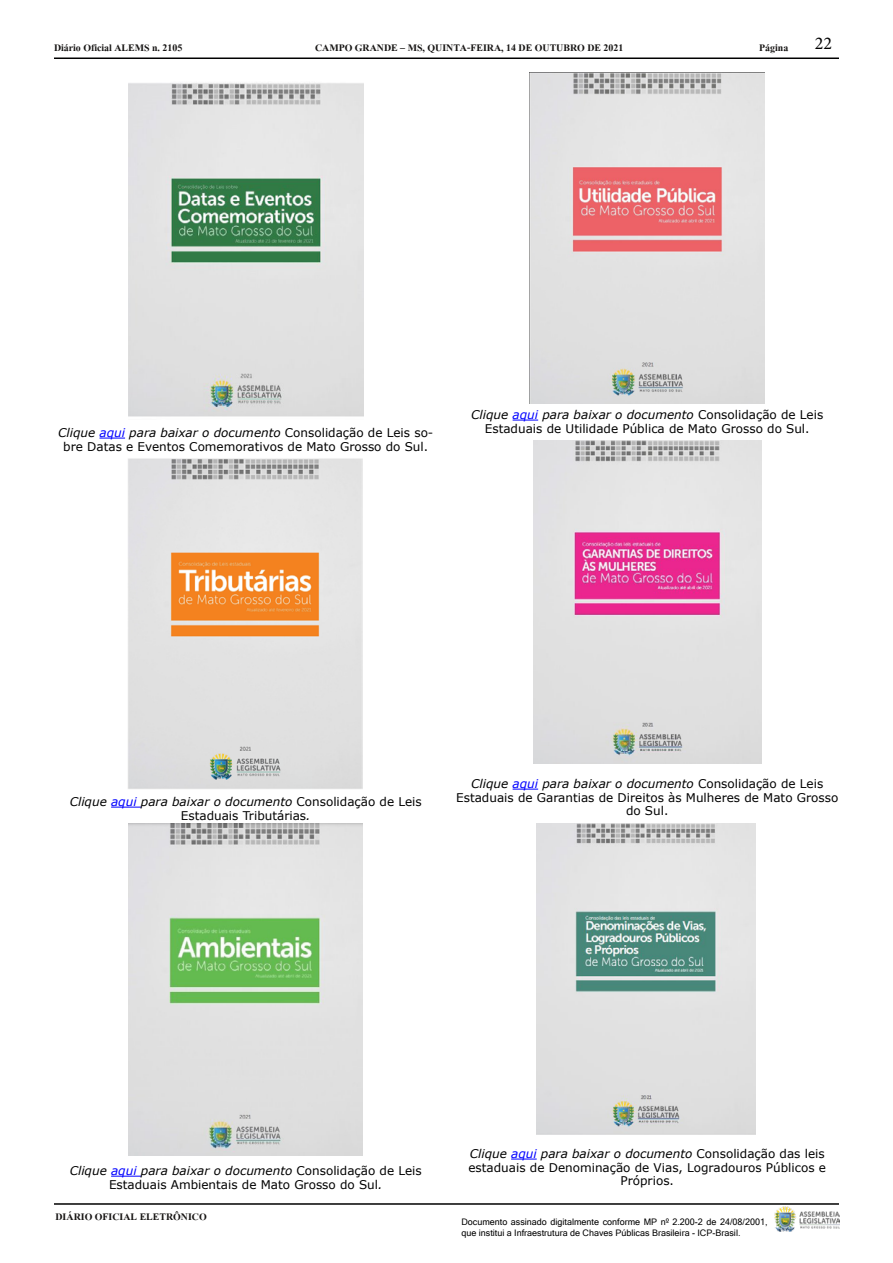
<style>
.page{position:relative;width:893px;height:1263px;background:#fff}
.page>*{position:absolute;margin:0;border:0;box-sizing:border-box;transform-origin:0 0}
.t1{font:18px "Minion Pro";color:#000}
.t2{font:700 15px "Angsana New";color:#161413}
.t3{font:12px/13.5px "Verdana";color:#000;text-align:center}
.t4{font:9px/10.8px "Microsoft Sans Serif";color:#000}
.s1{font-style:italic}
.s2{font-style:italic;color:#00f}
</style>
<div class="page">
<hr style="left:54px;top:58px;width:785px;height:1px;background:#000">
<hr style="left:54px;top:1203px;width:785px;height:2px;background:#000">
<img style="left:774px;top:1206px;width:66px;height:25px">
<svg style="left:100px;top:438px;width:25px;height:1px"></svg>
<hr style="left:111px;top:807px;width:30px;height:1px;background:#00f">
<hr style="left:111px;top:1176px;width:30px;height:1px;background:#00f">
<img style="left:129px;top:83px;width:235px;height:334px">
<img style="left:128px;top:458px;width:234px;height:331px">
<img style="left:128px;top:823px;width:234px;height:332px">
<img style="left:530px;top:72px;width:235px;height:332px">
<svg style="left:513px;top:420px;width:25px;height:1px"></svg>
<svg style="left:513px;top:789px;width:25px;height:1px"></svg>
<svg style="left:511px;top:1159px;width:26px;height:1px"></svg>
<img style="left:534px;top:441px;width:228px;height:322px">
<img style="left:536px;top:823px;width:220px;height:311px">
<p class="t2" style="left:54px;top:36px;width:130px">Diário Oficial ALEMS n. 2105</p>
<p class="t2" style="left:315px;top:36px;width:310px">CAMPO GRANDE – MS, QUINTA-FEIRA, 14 DE OUTUBRO DE 2021</p>
<p class="t2" style="left:759px;top:36px;width:31px">Página</p>
<h1 class="t1" style="left:815px;top:31px;width:19px">22</h1>
<p class="t3" style="left:58px;top:426px;width:377px"><span class="s1">Clique</span> <span class="s2">aqui</span> <span class="s1">para baixar o documento</span> Consolidação de Leis so&shy;bre Datas e Eventos Comemorativos de Mato Grosso do Sul.</p>
<p class="t3" style="left:471px;top:408px;width:354px"><span class="s1">Clique</span> <span class="s2">aqui</span> <span class="s1">para baixar o documento</span> Consolidação de Leis<br>Estaduais de Utilidade Pública de Mato Grosso do Sul.</p>
<p class="t3" style="left:70px;top:795px;width:354px"><span class="s1">Clique</span> <span class="s2">aqui</span> <span class="s1">para baixar o documento</span> Consolidação de Leis<br>Estaduais Tributárias<span class="s1">.</span></p>
<p class="t3" style="left:456px;top:777px;width:384px"><span class="s1">Clique</span> <span class="s2">aqui</span> <span class="s1">para baixar o documento</span> Consolidação de Leis<br>Estaduais de Garantias de Direitos às Mulheres de Mato Grosso do Sul.</p>
<p class="t3" style="left:70px;top:1164px;width:354px"><span class="s1">Clique</span> <span class="s2">aqui</span> <span class="s1">para baixar o documento</span> Consolidação de Leis<br>Estaduais Ambientais de Mato Grosso do Sul<span class="s1">.</span></p>
<p class="t2" style="left:56px;top:1205px;width:153px">DIÁRIO OFICIAL ELETRÔNICO</p>
<p class="t3" style="left:468px;top:1147px;width:359px"><span class="s1">Clique</span> <span class="s2">aqui</span> <span class="s1">para baixar o documento</span> Consolidação das leis estaduais de Denominação de Vias, Logradouros Públicos e<br>Próprios.</p>
<p class="t4" style="left:461px;top:1216px;width:308px">Documento assinado digitalmente conforme MP nº 2.200-2 de 24/08/2001, que institui a Infraestrutura de Chaves Públicas Brasileira - ICP-Brasil.</p>
</div>
